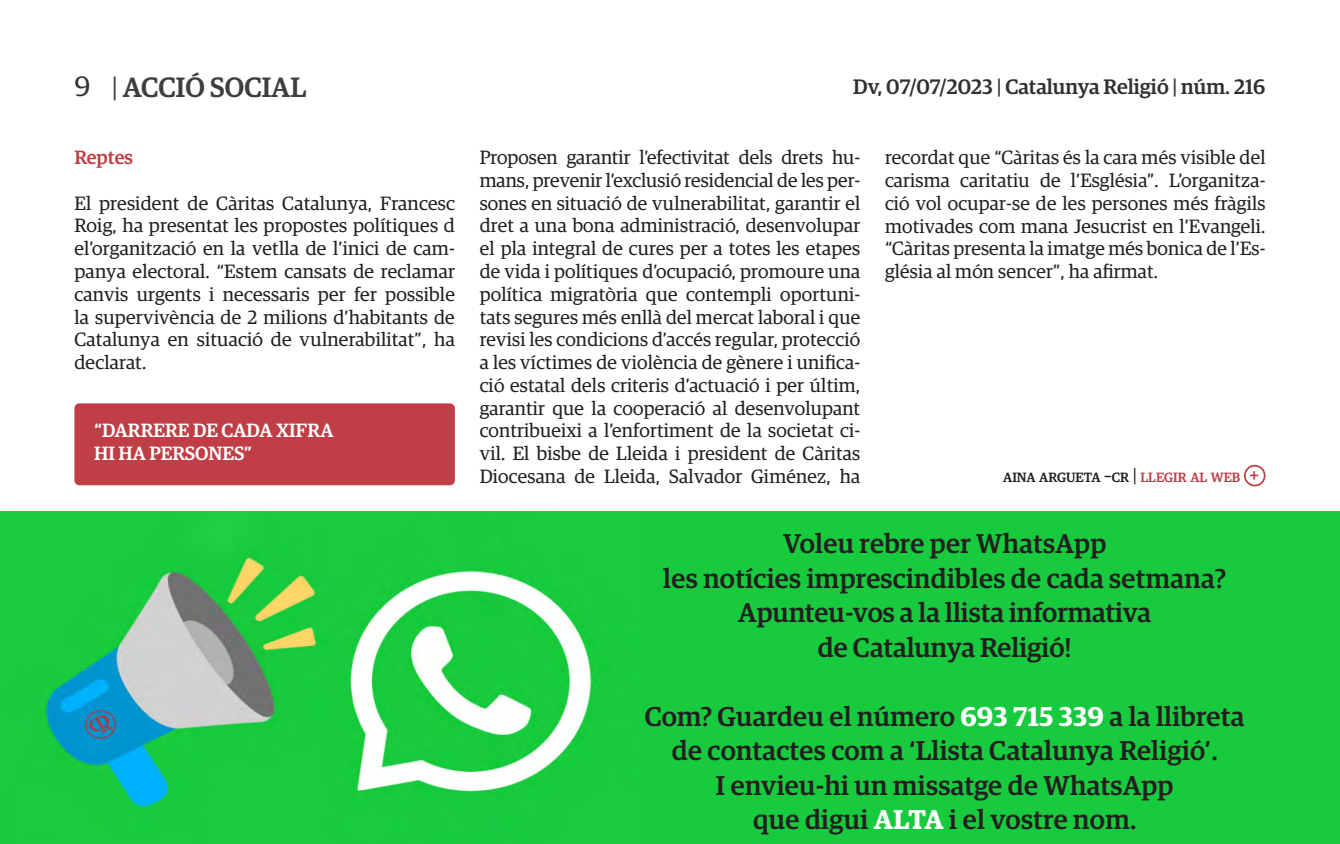
<style>
.page{position:relative;width:1340px;height:844px;background:#fff}
.page>*{position:absolute;margin:0;border:0;box-sizing:border-box;transform-origin:0 0}
.t1{font:500 28px "Guardian Egyp";color:#3e3e3f}
.t2{font:500 27.3px/34.5px "Guardian Egyp";letter-spacing:.01em;color:#231f20;text-align:center}
.t3{font:500 21px "Guardian Egyp";color:#312f30}
.t4{font:19.25px/22.8px "Guardian Egyp";letter-spacing:.01em;color:#231f20;text-align:justify}
.t5{font:500 19.25px "Guardian Egyp";color:#fff}
.t6{font:500 19.25px "Guardian Egyp";color:#c03e45}
.t7{font:500 19.25px "Guardian Egyp";color:#c03e45}
.t8{font:500 13.47px "Guardian Egyp";color:#231f20}
.s1{font-weight:400;color:#312f30}
.s2{font-weight:400}
.s3{color:#3e3e3f}
.s4{font-size:19.25px}
.s5{font-weight:400;font-size:19.25px}
.s6{color:#c03e45}
.s7{font-weight:600;color:#fff}
</style>
<div class="page">
<div style="left:74px;top:403px;width:381px;height:82px;background:#c03e45;border-radius:5px"></div>
<div style="left:1243px;top:464px;width:22px;height:22px;border:2px solid #c03e45;border-radius:50%"></div>
<div style="left:0;top:511px;width:1339px;height:332px;background:#18ca3e"></div>
<img style="left:45px;top:556px;width:548px;height:251px">
<h1 class="t1" style="left:74px;top:67px;width:233px"><span class="s1">9</span> <span class="s2">|</span> ACCIÓ SOCIAL</h1>
<p class="t3" style="left:853px;top:71px;width:414px">Dv, 07/07/2023 <span class="s3">|</span> Catalunya Religió <span class="s3">|</span> núm. 216</p>
<p class="t6" style="left:74px;top:144px;width:60px">Reptes</p>
<p class="t4" style="left:74px;top:190px;width:382px">El president de Càritas Catalunya, Francesc Roig, ha presentat les propostes polítiques d el’organització en la vetlla de l’inici de cam&shy;panya electoral. “Estem cansats de reclamar canvis urgents i necessaris per fer possible la supervivència de 2 milions d’habitants de Catalunya en situació de vulnerabilitat”, ha declarat.</p>
<p class="t5" style="left:94px;top:417px;width:241px">“DARRERE DE CADA XIFRA</p>
<p class="t5" style="left:94px;top:439px;width:159px">HI HA PERSONES”</p>
<p class="t4" style="left:480px;top:145px;width:382px">Proposen garantir l’efectivitat dels drets hu&shy;mans, prevenir l’exclusió residencial de les per&shy;sones en situació de vulnerabilitat, garantir el dret a una bona administració, desenvolupar el pla integral de cures per a totes les etapes de vida i polítiques d’ocupació, promoure una política migratòria que contempli oportuni&shy;tats segures més enllà del mercat laboral i que revisi les condicions d’accés regular, protecció a les víctimes de violència de gènere i unifica&shy;ció estatal dels criteris d’actuació i per últim, garantir que la cooperació al desenvolupant contribueixi a l’enfortiment de la societat ci&shy;vil. El bisbe de Lleida i president de Càritas Diocesana de Lleida, Salvador Giménez, ha</p>
<p class="t4" style="left:885px;top:145px;width:382px">recordat que “Càritas és la cara més visible del carisma caritatiu de l’Església”. L’organitza&shy;ció vol ocupar-se de les persones més fràgils motivades com mana Jesucrist en l’Evangeli. “Càritas presenta la imatge més bonica de l’Es&shy;glésia al món sencer”, ha afirmat.</p>
<p class="t8" style="left:1003px;top:467px;width:239px">AINA ARGUETA <span class="s4">–</span>CR <span class="s5">|</span> <span class="s6">LLEGIR AL WEB</span></p>
<p class="t7" style="left:1249px;top:461px;width:12px">+</p>
<p class="t2" style="left:663px;top:524px;width:564px">Voleu rebre per WhatsApp<br>les notícies imprescindibles de cada setmana?<br>Apunteu-vos a la llista informativa<br>de Catalunya Religió!</p>
<p class="t2" style="left:645px;top:696px;width:601px">Com? Guardeu el número <span class="s7">693 715 339</span> a la llibreta de contactes com a ‘Llista Catalunya Religió’.<br>I envieu-hi un missatge de WhatsApp<br>que digui <span class="s7">ALTA</span> i el vostre nom.</p>
</div>
